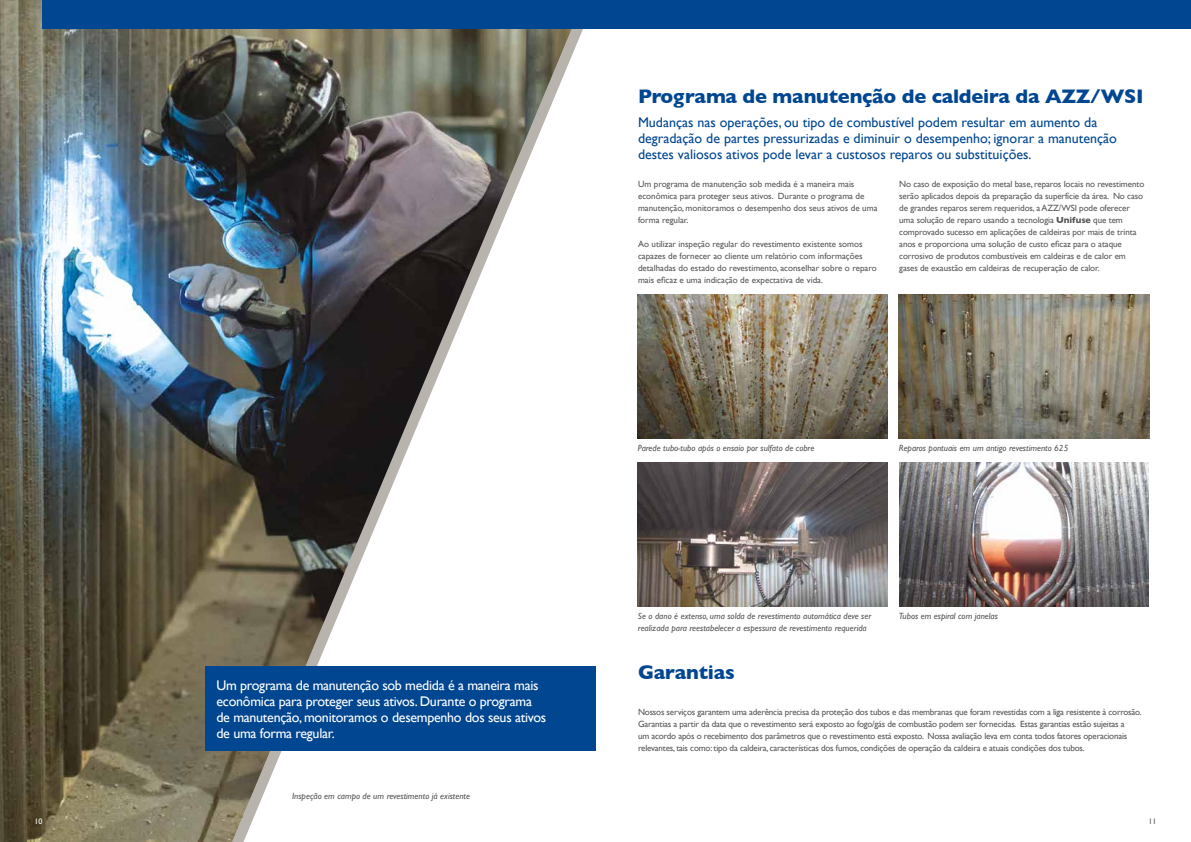
<style>
.page{position:relative;width:1191px;height:842px;background:#fff}
.page>*{position:absolute;margin:0;border:0;box-sizing:border-box;transform-origin:0 0}
.t1{font:700 20px "Gill Sans";letter-spacing:-.01em;color:#004691}
.t2{font:14px/16px "Gill Sans";color:#004691}
.t3{font:14px/16px "Gill Sans";letter-spacing:-.02em;color:#fff}
.t4{font:9px/12px "Gill Sans";letter-spacing:-.01em;color:#575756}
.t5{font:italic 9px/12px "Gill Sans";color:#575756}
.t6{font:8px "Gill Sans";color:#fff}
.t7{font:8px "Gill Sans";color:#575756}
.s1{font-weight:700}
</style>
<div class="page">
<img style="left:0;top:0;width:584px;height:842px">
<div style="left:205px;top:667px;width:390px;height:84px;background:#004691"></div>
<div style="left:42px;top:0;width:1149px;height:28px;background:#004691"></div>
<img style="left:638px;top:295px;width:249px;height:144px">
<img style="left:638px;top:463px;width:249px;height:144px">
<img style="left:899px;top:463px;width:249px;height:144px">
<img style="left:899px;top:295px;width:250px;height:144px">
<h1 class="t1" style="left:638px;top:80px;width:507px">Programa de manutenção de caldeira da AZZ/WSI</h1>
<h2 class="t2" style="left:638px;top:114px;width:480px">Mudanças nas operações, ou tipo de combustível podem resultar em aumento da degradação de partes pressurizadas e diminuir o desempenho; ignorar a manutenção destes valiosos ativos pode levar a custosos reparos ou substituições.</h2>
<h2 class="t3" style="left:216px;top:677px;width:331px">Um programa de manutenção sob medida é a maneira mais econômica para proteger seus ativos. Durante o programa de manutenção, monitoramos o desempenho dos seus ativos de uma forma regular.</h2>
<p class="t5" style="left:292px;top:789px;width:179px">Inspeção em campo de um revestimento já existente</p>
<p class="t4" style="left:638px;top:177px;width:241px">Um programa de manutenção sob medida é a maneira mais econômica para proteger seus ativos. Durante o programa de manutenção, monitoramos o desempenho dos seus ativos de uma forma regular.</p>
<p class="t4" style="left:638px;top:237px;width:240px">Ao utilizar inspeção regular do revestimento existente somos capazes de fornecer ao cliente um relatório com informações detalhadas do estado do revestimento, aconselhar sobre o reparo mais eficaz e uma indicação de expectativa de vida.</p>
<p class="t4" style="left:899px;top:177px;width:246px">No caso de exposição do metal base, reparos locais no revestimento serão aplicados depois da preparação da superfície da área. No caso de grandes reparos serem requeridos, a AZZ/WSI pode oferecer uma solução de reparo usando a tecnologia <span class="s1">Unifuse</span> que tem comprovado sucesso em aplicações de caldeiras por mais de trinta anos e proporciona uma solução de custo eficaz para o ataque corrosivo de produtos combustíveis em caldeiras e de calor em gases de exaustão em caldeiras de recuperação de calor.</p>
<p class="t5" style="left:638px;top:441px;width:178px">Parede tubo-tubo após o ensaio por sulfato de cobre</p>
<p class="t5" style="left:899px;top:441px;width:171px">Reparos pontuais em um antigo revestimento 625</p>
<p class="t5" style="left:638px;top:609px;width:235px">Se o dano é extenso, uma solda de revestimento automática deve ser realizada para reestabelecer a espessura de revestimento requerida</p>
<h1 class="t1" style="left:638px;top:656px;width:98px">Garantias</h1>
<p class="t5" style="left:899px;top:609px;width:101px">Tubos em espiral com janelas</p>
<p class="t4" style="left:638px;top:705px;width:505px">Nossos serviços garantem uma aderência precisa da proteção dos tubos e das membranas que foram revestidas com a liga resistente à corrosão.<br>Garantias a partir da data que o revestimento será exposto ao fogo/gás de combustão podem ser fornecidas. Estas garantias estão sujeitas a<br>um acordo após o recebimento dos parâmetros que o revestimento está exposto. Nossa avaliação leva em conta todos fatores operacionais relevantes, tais como: tipo da caldeira, características dos fumos, condições de operação da caldeira e atuais condições dos tubos.</p>
<p class="t6" style="left:35px;top:816px;width:9px">10</p>
<p class="t7" style="left:1148px;top:816px;width:9px">11</p>
</div>
